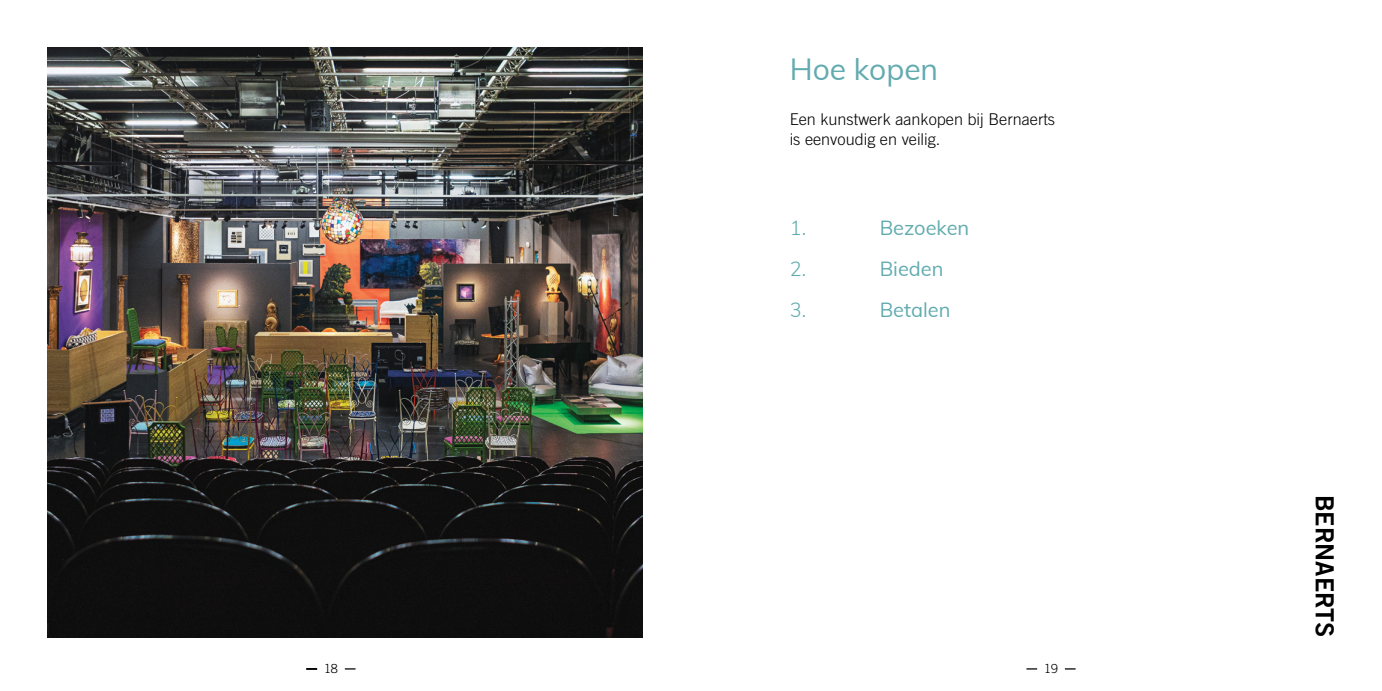
<style>
.page{position:relative;width:1382px;height:691px;background:#fff}
.page>*{position:absolute;margin:0;border:0;box-sizing:border-box;transform-origin:0 0}
.Texto_TDC_-__Alinear{font:30px "Muli";color:#62abaf}
.t1{font:25px "Trade Gothic LT Std Bd 2";color:#000}
.Texto_TDC_-__Alinear-2{font:20px "Muli";color:#62abaf}
.Texto_TDC_-__Alinear-3{font:300 20px "Muli";color:#62abaf}
.t2{font:300 16.25px/19.5px "Trade Gothic LT Std";color:#000}
.t3{font:300 12.5px "Trade Gothic LT Std";color:#000}
</style>
<div class="page">
<img style="left:47px;top:48px;width:595px;height:590px">
<svg style="left:306px;top:668px;width:11px;height:2px"></svg>
<svg style="left:345px;top:668px;width:11px;height:2px"></svg>
<svg style="left:1026px;top:668px;width:11px;height:2px"></svg>
<svg style="left:1065px;top:668px;width:11px;height:2px"></svg>
<p class="Texto_TDC_-__Alinear" style="left:790px;top:48px;width:150px">Hoe kopen</p>
<p class="t2" style="left:790px;top:109px;width:267px">Een kunstwerk aankopen bij Bernaerts is eenvoudig en veilig.</p>
<p class="Texto_TDC_-__Alinear-3" style="left:790px;top:213px;width:18px">1.</p>
<p class="Texto_TDC_-__Alinear-2" style="left:880px;top:213px;width:91px">Bezoeken</p>
<p class="Texto_TDC_-__Alinear-3" style="left:790px;top:254px;width:18px">2.</p>
<p class="Texto_TDC_-__Alinear-2" style="left:880px;top:254px;width:65px">Bieden</p>
<p class="Texto_TDC_-__Alinear-3" style="left:790px;top:295px;width:18px">3.</p>
<p class="Texto_TDC_-__Alinear-2" style="left:880px;top:295px;width:72px">Betalen</p>
<p class="t3" style="left:324px;top:661px;width:15px">18</p>
<p class="t3" style="left:1044px;top:661px;width:15px">19</p>
<p class="t1" style="left:1340px;top:495px;width:144px;rotate:90deg">BERNAERTS</p>
</div>
